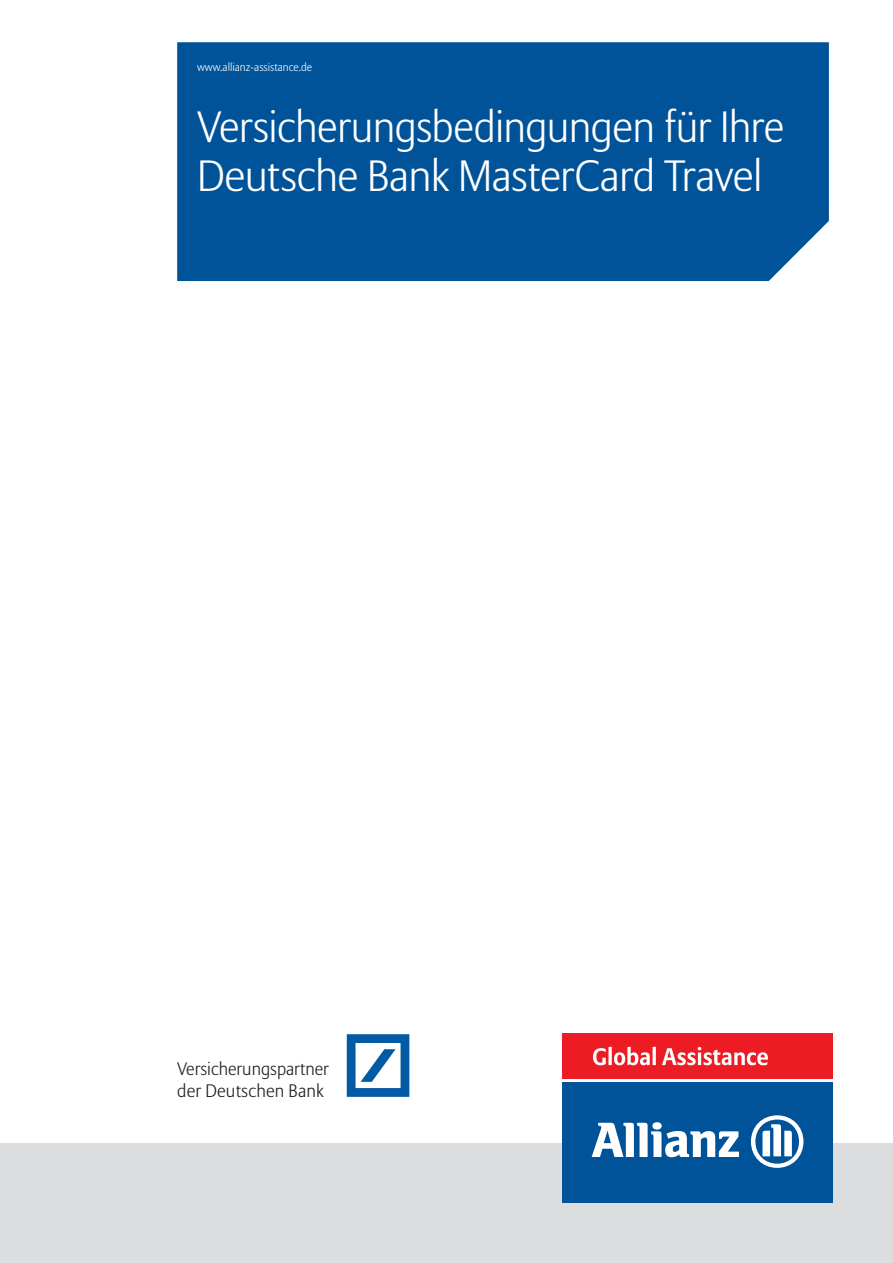
<style>
.page{position:relative;width:893px;height:1263px;background:#fff}
.page>*{position:absolute;margin:0;border:0;box-sizing:border-box;transform-origin:0 0}
.t1{font:300 43.5px/49.7px "Allianz Sans";letter-spacing:-.015em;color:#fff}
.t2{font:300 18px/21.6px "Allianz Sans";color:#231f20}
.t3{font:300 11.25px "Allianz Sans";color:#fff}
</style>
<div class="page">
<div style="left:0;top:1142px;width:893px;height:120px;background:#dcddde"></div>
<div style="left:562px;top:1033px;width:271px;height:45px;background:#ed1c24"></div>
<div style="left:562px;top:1082px;width:271px;height:121px;background:#005399"></div>
<svg style="left:592px;top:1115px;width:211px;height:53px"></svg>
<svg style="left:593px;top:1047px;width:175px;height:18px"></svg>
<svg style="left:347px;top:1034px;width:62px;height:63px"></svg>
<div style="left:177px;top:42px;width:652px;height:239px;background:#005399"></div>
<p class="t3" style="left:197px;top:62px;width:117px">www.allianz-assistance.de</p>
<p class="t1" style="left:197px;top:105px;width:589px">Versicherungsbedingungen für Ihre<br>Deutsche Bank MasterCard Travel</p>
<p class="t2" style="left:177px;top:1060px;width:153px">Versicherungspartner der Deutschen Bank</p>
</div>
